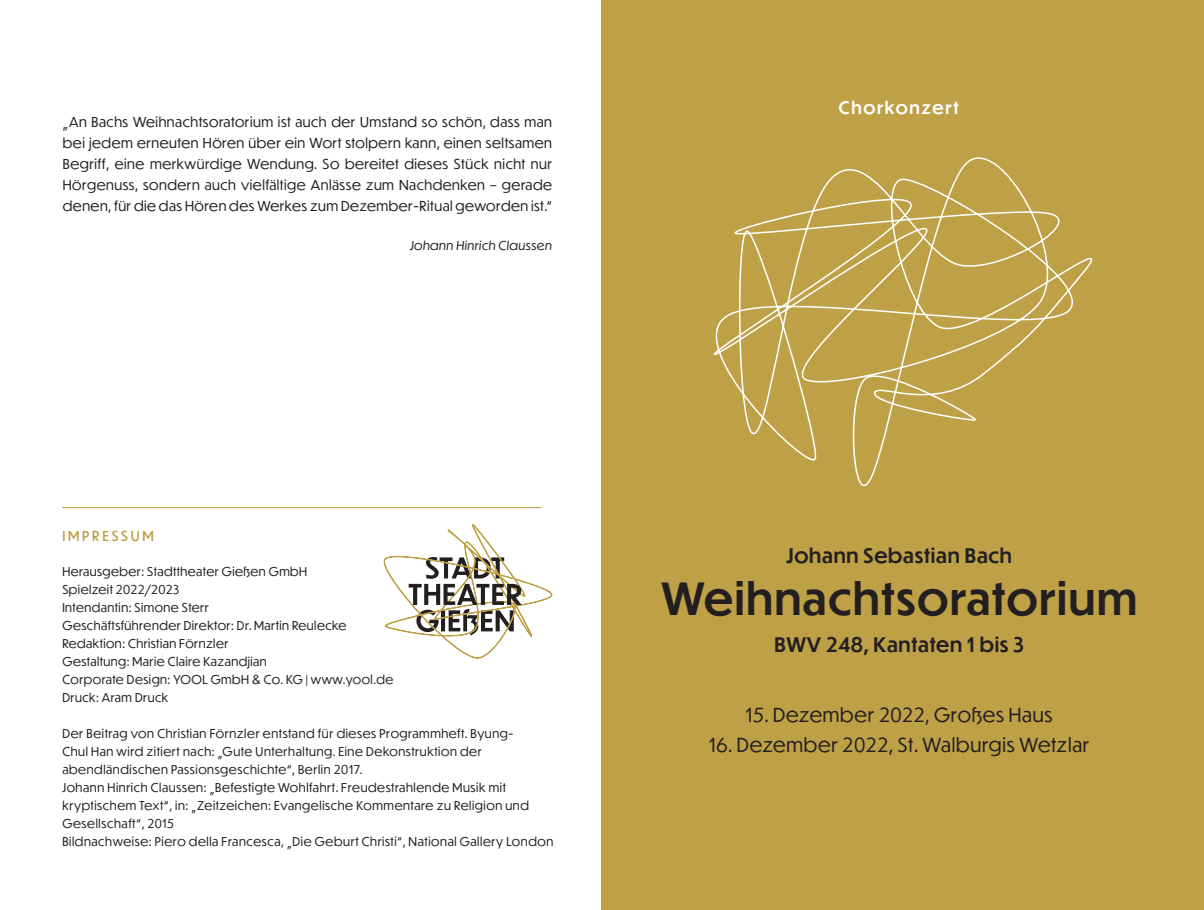
<style>
.page{position:relative;width:1204px;height:910px;background:#fff}
.page>*{position:absolute;margin:0;border:0;box-sizing:border-box;transform-origin:0 0}
.t1{font:500 43.5px "Dunbar Tall";letter-spacing:.04em;color:#231f20}
.t2{font:500 19.8px "Dunbar Tall";letter-spacing:.04em;color:#231f20}
.t3{font:19.05px "Dunbar Tall";letter-spacing:.04em;color:#231f20}
.t4{font:500 16.95px "Dunbar Tall";letter-spacing:.1em;color:#fff}
.t5{font:13.5px/21px "Dunbar Tall";letter-spacing:.04em;color:#231f20;text-align:justify}
.t6{font:13.5px "Dunbar Tall";letter-spacing:.2em;color:#bea047}
.t7{font:12px/18px "Dunbar Tall";letter-spacing:.05em;color:#231f20}
.t8{font:italic 12px "Dunbar Tall";letter-spacing:.04em;color:#231f20}
</style>
<div class="page">
<div style="left:602px;top:0;width:601px;height:910px;background:#bea047"></div>
<svg style="left:384px;top:524px;width:168px;height:134px"></svg>
<hr style="left:62px;top:507px;width:479px;height:1px;background:#bea047">
<svg style="left:713px;top:157px;width:380px;height:330px"></svg>
<p class="t5" style="left:63px;top:111px;width:490px">„An Bachs Weihnachtsoratorium ist auch der Umstand so schön, dass man bei jedem erneuten Hören über ein Wort stolpern kann, einen seltsamen Begriff, eine merkwürdige Wendung. So bereitet dieses Stück nicht nur Hörgenuss, sondern auch vielfältige Anlässe zum Nachdenken – gerade denen, für die das Hören des Werkes zum Dezember-Ritual geworden ist.“</p>
<p class="t8" style="left:410px;top:237px;width:143px">Johann Hinrich Claussen</p>
<h3 class="t4" style="left:838px;top:95px;width:121px">Chorkonzert</h3>
<p class="t6" style="left:62px;top:527px;width:93px">IMPRESSUM</p>
<p class="t7" style="left:62px;top:562px;width:332px">Herausgeber: Stadttheater Gießen GmbH<br>Spielzeit 2022/2023<br>Intendantin: Simone Sterr<br>Geschäftsführender Direktor: Dr. Martin Reulecke Redaktion: Christian Förnzler<br>Gestaltung: Marie Claire Kazandjian<br>Corporate Design: YOOL GmbH &amp; Co. KG | www.yool.de Druck: Aram Druck</p>
<p class="t7" style="left:62px;top:724px;width:492px">Der Beitrag von Christian Förnzler entstand für dieses Programmheft. Byung-<br>Chul Han wird zitiert nach: „Gute Unterhaltung. Eine Dekonstruktion der abendländischen Passionsgeschichte“, Berlin 2017.<br>Johann Hinrich Claussen: „Befestigte Wohlfahrt. Freudestrahlende Musik mit kryptischem Text“, in: „Zeitzeichen: Evangelische Kommentare zu Religion und Gesellschaft“, 2015<br>Bildnachweise: Piero della Francesca, „Die Geburt Christi“, National Gallery London</p>
<h2 class="t2" style="left:786px;top:541px;width:227px">Johann Sebastian Bach</h2>
<h1 class="t1" style="left:661px;top:567px;width:477px">Weihnachtsoratorium</h1>
<h2 class="t2" style="left:774px;top:630px;width:251px">BWV 248, Kantaten 1 bis 3</h2>
<h3 class="t3" style="left:746px;top:702px;width:308px">15. Dezember 2022, Großes Haus</h3>
<h3 class="t3" style="left:709px;top:731px;width:382px">16. Dezember 2022, St. Walburgis Wetzlar</h3>
</div>
